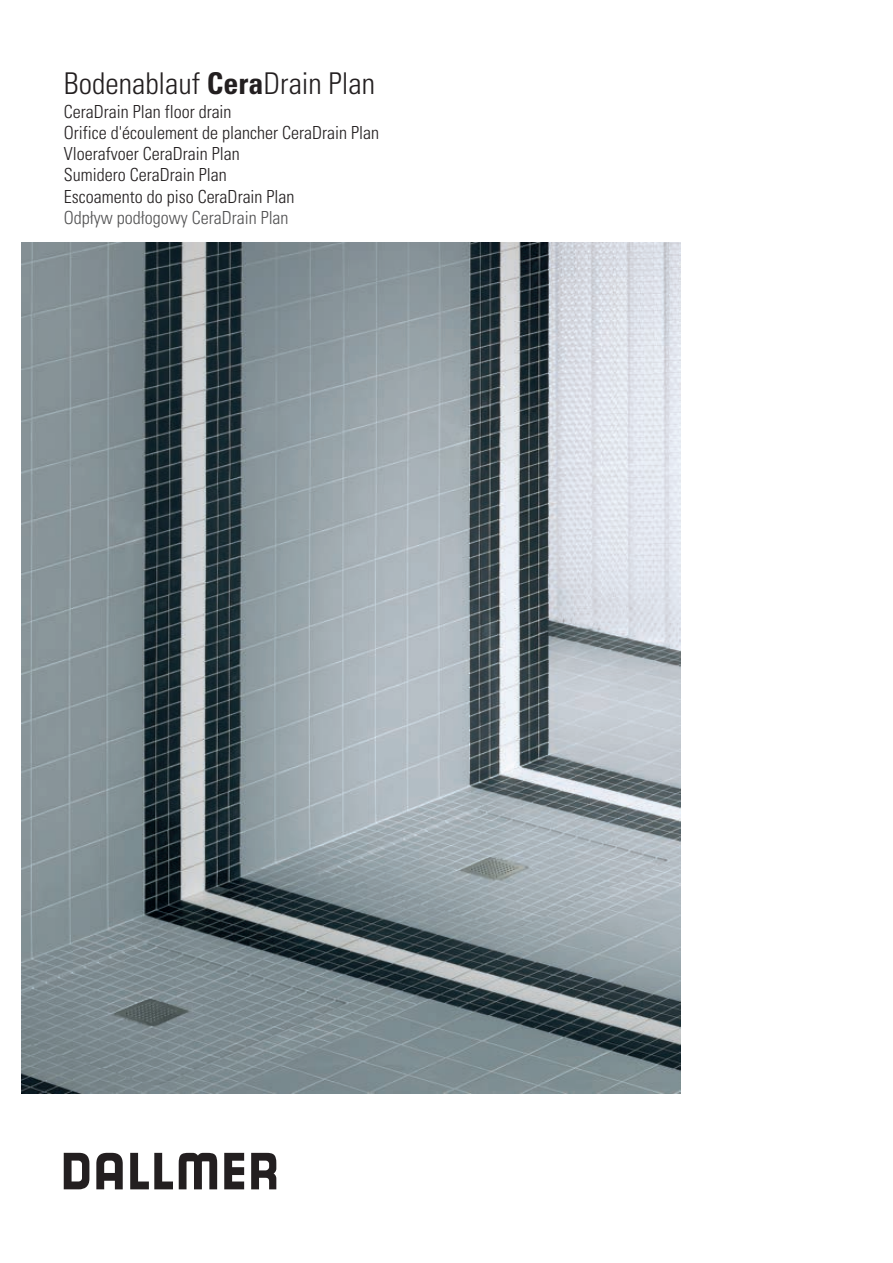
<style>
.page{position:relative;width:893px;height:1263px;background:#fff}
.page>*{position:absolute;margin:0;border:0;box-sizing:border-box;transform-origin:0 0}
.t1{font:30px "Univers Com 47 Light Cond";color:#231f20}
.t2{font:18px/21.1px "Univers Com 47 Light Cond";color:#231f20}
.t3{font:18px "Univers Com 47 Light Cond";color:#525253}
.s1{font-family:"Univers Com 67 Bold Cond"}
</style>
<div class="page">
<img style="left:21px;top:243px;width:660px;height:850px">
<svg style="left:64px;top:1153px;width:25px;height:36px"></svg>
<svg style="left:96px;top:1153px;width:27px;height:36px"></svg>
<svg style="left:130px;top:1153px;width:43px;height:36px"></svg>
<svg style="left:224px;top:1153px;width:20px;height:36px"></svg>
<svg style="left:251px;top:1153px;width:25px;height:36px"></svg>
<svg style="left:179px;top:1153px;width:38px;height:36px"></svg>
<h1 class="t1" style="left:64px;top:72px;width:313px">Bodenablauf <span class="s1">Cera</span>Drain Plan</h1>
<p class="t2" style="left:64px;top:103px;width:317px">CeraDrain Plan floor drain<br>Orifice d'écoulement de plancher CeraDrain Plan<br>Vloerafvoer CeraDrain Plan<br>Sumidero CeraDrain Plan<br>Escoamento do piso CeraDrain Plan</p>
<p class="t3" style="left:64px;top:211px;width:226px">Odpływ podłogowy CeraDrain Plan</p>
</div>
